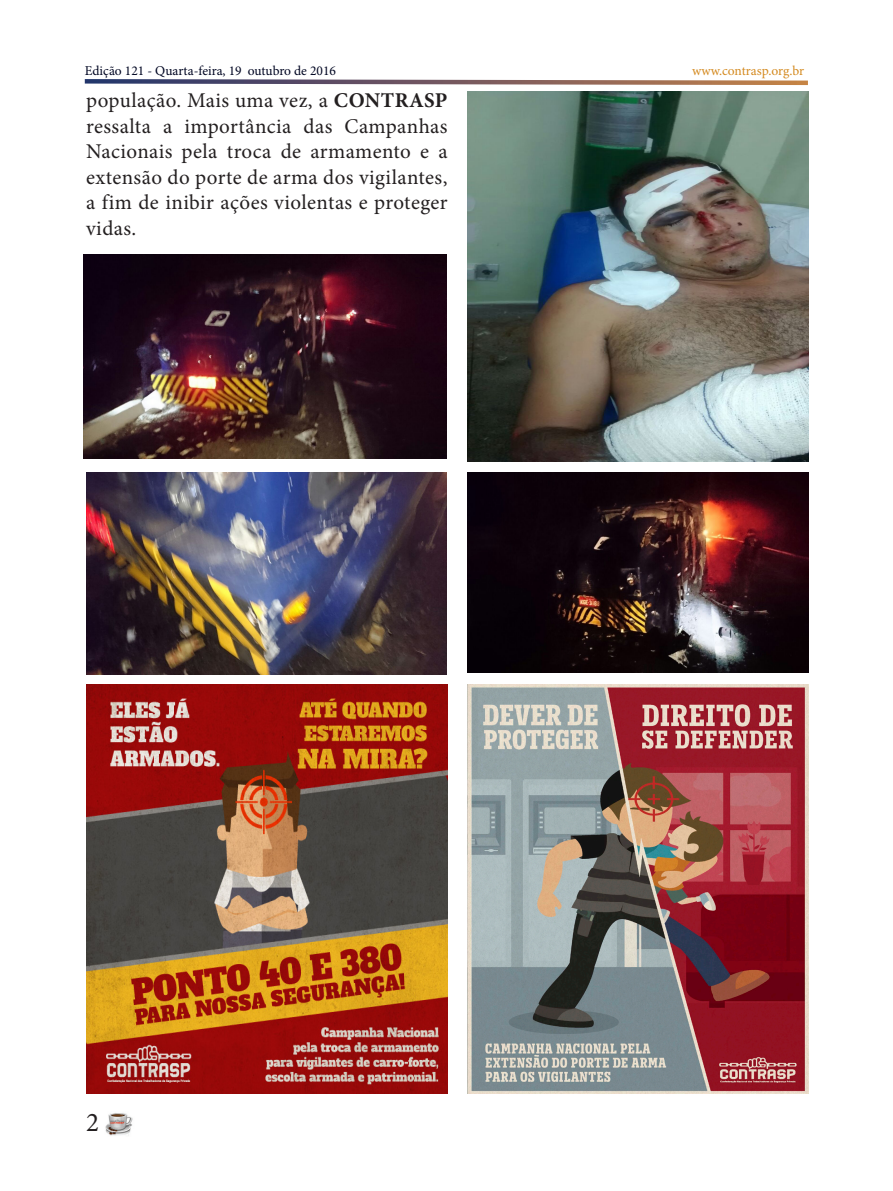
<style>
.page{position:relative;width:893px;height:1191px;background:#fff}
.page>*{position:absolute;margin:0;border:0;box-sizing:border-box;transform-origin:0 0}
.t1{font:27px "Minion Pro";color:#231f20}
.t2{font:21px/25.5px "Minion Pro";letter-spacing:.02em;color:#231f20;text-align:justify}
.t3{font:13.5px "Minion Pro";color:#000622}
.t4{font:13.5px "Minion Pro";letter-spacing:-.005em;color:#d48a20}
.s1{font-weight:700}
</style>
<div class="page">
<img style="left:105px;top:1113px;width:28px;height:23px">
<svg style="left:84px;top:79px;width:724px;height:7px"></svg>
<img style="left:86px;top:685px;width:362px;height:408px">
<img style="left:468px;top:685px;width:341px;height:408px">
<img style="left:468px;top:92px;width:341px;height:369px">
<img style="left:84px;top:255px;width:362px;height:204px">
<img style="left:86px;top:472px;width:360px;height:203px">
<img style="left:468px;top:472px;width:341px;height:200px">
<p class="t3" style="left:85px;top:61px;width:253px">Edição 121 - Quarta-feira, 19 outubro de 2016</p>
<p class="t4" style="left:692px;top:61px;width:114px">www.contrasp.org.br</p>
<p class="t2" style="left:86px;top:88px;width:363px">população. Mais uma vez, a <span class="s1">CONTRASP </span>ressalta a importância das Campanhas Nacionais pela troca de armamento e a extensão do porte de arma dos vigilantes, a fim de inibir ações violentas e proteger vidas.</p>
<p class="t1" style="left:86px;top:1104px;width:14px">2</p>
</div>
